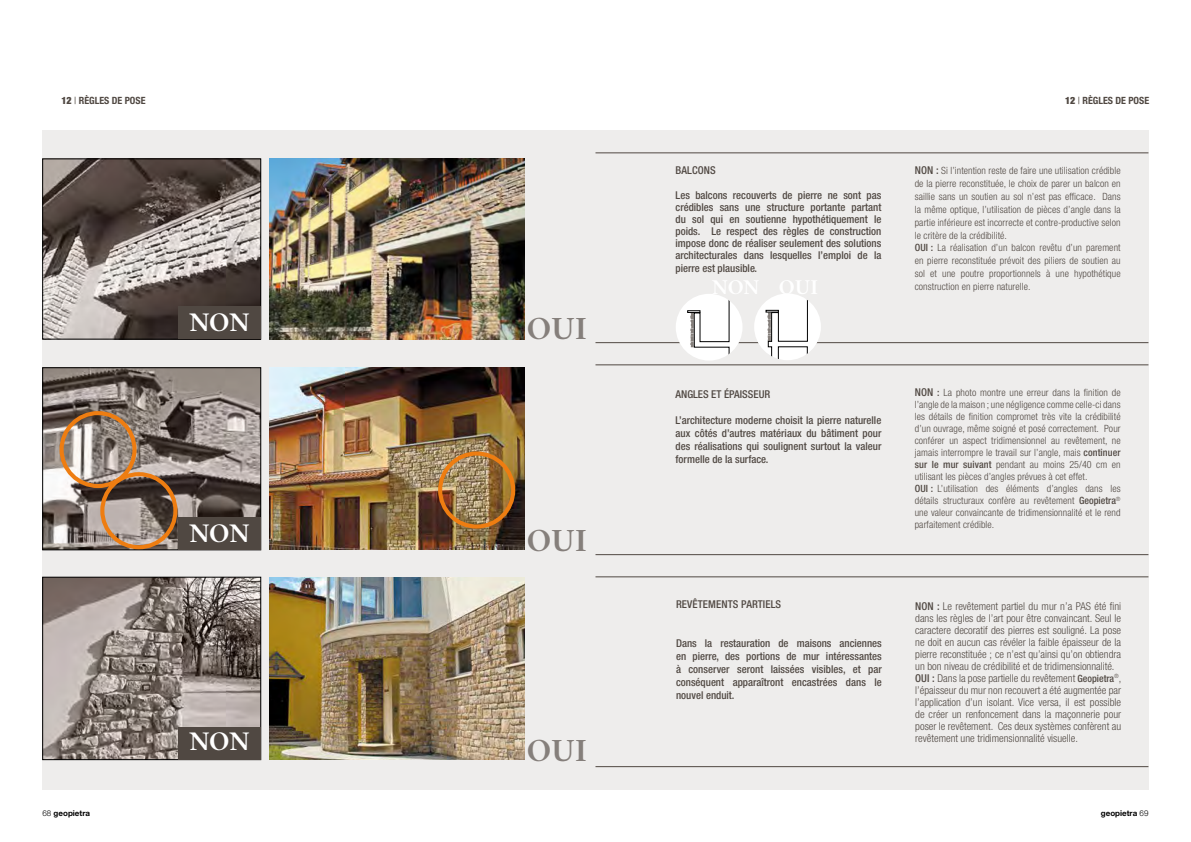
<style>
.page{position:relative;width:1191px;height:842px;background:#fff}
.page>*{position:absolute;margin:0;border:0;box-sizing:border-box;transform-origin:0 0}
.t1{font:600 30px "Stone Serif Std";color:#857f7b}
.t2{font:600 25px "Stone Serif Std";color:#fff}
.t3{font:500 condensed 10.8px/12.9px "Helvetica Neue LT Std";color:#504842;text-align:justify}
.t4{font:300 condensed 10.8px/12px "Helvetica Neue LT Std";color:#504842}
.t5{font:300 condensed 10px/12px "Helvetica Neue LT Std";letter-spacing:.01em;color:#504842}
.t6{font:700 condensed 10px "Helvetica Neue LT Std";color:#504842}
.t7{font:700 8px "Helvetica Neue LT Std";color:#000}
.s1{font-weight:900}
.s2{font-weight:400}
.s3{font-weight:500;font-size:10.8px}
.s4{font-weight:500}
.s5{font-weight:500;font-size:10px}
.s6{font-weight:300}
</style>
<div class="page">
<div style="left:43px;top:130px;width:1106px;height:659px;background:#eeedec"></div>
<hr style="left:595px;top:766px;width:553px;height:1px;background:#504842">
<hr style="left:595px;top:577px;width:553px;height:1px;background:#504842">
<hr style="left:595px;top:554px;width:553px;height:1px;background:#504842">
<hr style="left:595px;top:365px;width:553px;height:1px;background:#504842">
<hr style="left:595px;top:342px;width:553px;height:1px;background:#504842">
<hr style="left:595px;top:153px;width:553px;height:1px;background:#504842">
<img style="left:269px;top:159px;width:255px;height:180px">
<img style="left:45px;top:161px;width:214px;height:176px">
<div style="left:43px;top:159px;width:218px;height:180px;border:1px solid #000"></div>
<img style="left:269px;top:368px;width:255px;height:182px">
<img style="left:45px;top:370px;width:214px;height:178px">
<div style="left:43px;top:368px;width:218px;height:182px;border:1px solid #000"></div>
<img style="left:269px;top:577px;width:255px;height:183px">
<img style="left:45px;top:579px;width:214px;height:179px">
<div style="left:43px;top:577px;width:218px;height:183px;border:1px solid #000"></div>
<div style="left:60px;top:411px;width:76px;height:77px;border:4px solid #ee7d11;border-radius:50%"></div>
<div style="left:100px;top:472px;width:77px;height:77px;border:4px solid #ee7d11;border-radius:50%"></div>
<div style="left:438px;top:451px;width:77px;height:78px;border:4px solid #ee7d11;border-radius:50%"></div>
<div style="left:178px;top:306px;width:83px;height:33px;background:#504842"></div>
<div style="left:178px;top:517px;width:83px;height:33px;background:#504842"></div>
<div style="left:178px;top:727px;width:83px;height:33px;background:#504842"></div>
<div style="left:675px;top:294px;width:67px;height:67px;background:#fff;border-radius:50%"></div>
<svg style="left:687px;top:294px;width:55px;height:67px"></svg>
<div style="left:754px;top:293px;width:67px;height:67px;background:#fff;border-radius:50%"></div>
<svg style="left:766px;top:294px;width:55px;height:66px"></svg>
<p class="t6" style="left:61px;top:94px;width:86px"><span class="s1">12</span> <span class="s2">|</span> RÈGLES DE POSE</p>
<p class="t6" style="left:1065px;top:94px;width:86px"><span class="s1">12</span> <span class="s2">|</span> RÈGLES DE POSE</p>
<h2 class="t2" style="left:189px;top:308px;width:62px">NON</h2>
<h2 class="t2" style="left:189px;top:518px;width:62px">NON</h2>
<h2 class="t2" style="left:189px;top:726px;width:62px">NON</h2>
<h1 class="t1" style="left:527px;top:310px;width:62px">OUI</h1>
<h1 class="t1" style="left:527px;top:523px;width:62px">OUI</h1>
<h1 class="t1" style="left:527px;top:732px;width:62px">OUI</h1>
<p class="t3" style="left:675px;top:163px;width:42px">BALCONS</p>
<p class="t3" style="left:675px;top:189px;width:207px;line-height:12.2px">Les balcons recouverts de pierre ne sont pas crédibles sans une structure portante partant du sol qui en soutienne hypothétiquement le poids. Le respect des règles de construction impose donc de réaliser seulement des solutions architecturales dans lesquelles l’emploi de la pierre est plausible.</p>
<p class="t5" style="left:914px;top:164px;width:207px;line-height:12.9px"><span class="s3">NON :</span> Si l’intention reste de faire une utilisation crédible de la pierre reconstituée, le choix de parer un balcon en saillie sans un soutien au sol n’est pas efficace. Dans la même optique, l’utilisation de pièces d’angle dans la partie inférieure est incorrecte et contre-productive selon le critère de la crédibilité.<br><span class="s4">OUI :</span> La réalisation d’un balcon revêtu d’un parement en pierre reconstituée prévoit des piliers de soutien au sol et une poutre proportionnels à une hypothétique construction en pierre naturelle.</p>
<p class="t3" style="left:675px;top:387px;width:96px">ANGLES ET ÉPAISSEUR</p>
<p class="t3" style="left:675px;top:413px;width:207px">L’architecture moderne choisit la pierre naturelle aux côtés d’autres matériaux du bâtiment pour des réalisations qui soulignent surtout la valeur formelle de la surface.</p>
<p class="t3" style="left:676px;top:597px;width:107px">REVÊTEMENTS PARTIELS</p>
<p class="t3" style="left:676px;top:636px;width:207px">Dans la restauration de maisons anciennes en pierre, des portions de mur intéressantes à conserver seront laissées visibles, et par conséquent apparaîtront encastrées dans le nouvel enduit.</p>
<p class="t5" style="left:914px;top:386px;width:207px"><span class="s3">NON</span> <span class="s4">:</span> La photo montre une erreur dans la finition de l’angle de la maison ; une négligence comme celle-ci dans les détails de finition compromet très vite la crédibilité d’un ouvrage, même soigné et posé correctement. Pour conférer un aspect tridimensionnel au revêtement, ne jamais interrompre le travail sur l’angle, mais <span class="s4">continuer sur le mur suivant</span> pendant au moins 25/40 cm en utilisant les pièces d’angles prévues à cet effet.<br><span class="s4">OUI :</span> L’utilisation des éléments d’angles dans les détails structuraux confère au revêtement <span class="s4">Geopietra</span><sup>® </sup>une valeur convaincante de tridimensionnalité et le rend parfaitement crédible.</p>
<p class="t4" style="left:915px;top:600px;width:208px"><span class="s4">NON :</span> Le revêtement partiel du mur n’a PAS été fini dans les règles de l’art pour être convaincant. Seul le caractere decoratif des pierres est souligné. La pose ne doit en aucun cas révéler la faible épaisseur de la pierre reconstituée ; ce n’est qu’ainsi qu’on obtiendra un bon niveau de crédibilité et de tridimensionnalité.<br><span class="s4">OUI :</span> Dans la pose partielle du revêtement <span class="s5">Geopietra</span><sup>®</sup>, l’épaisseur du mur non recouvert a été augmentée par l’application d’un isolant. Vice versa, il est possible de créer un renfoncement dans la maçonnerie pour poser le revêtement. Ces deux systèmes confèrent au revêtement une tridimensionnalité visuelle.</p>
<p class="t7" style="left:43px;top:808px;width:49px"><span class="s6">68</span> geopietra</p>
<p class="t7" style="left:1100px;top:808px;width:49px">geopietra <span class="s6">69</span></p>
</div>
